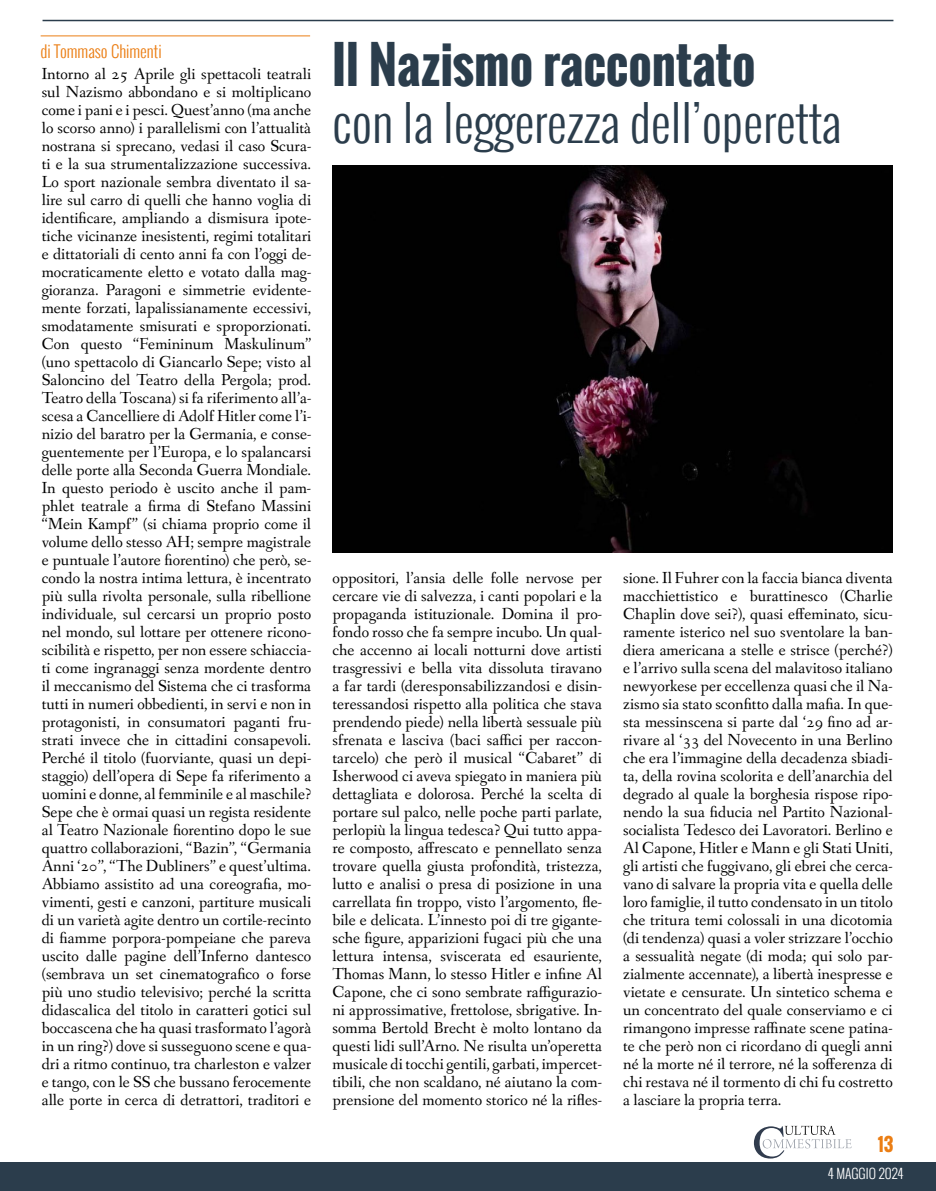
<style>
.page{position:relative;width:936px;height:1191px;background:#fff}
.page>*{position:absolute;margin:0;border:0;box-sizing:border-box;transform-origin:0 0}
.t1{font:300 49.5px "Oswald";color:#2b3d4c}
.t2{font:700 49.5px "Oswald";color:#2b3d4c}
.t3{font:700 18px "Oswald";color:#eb7e14}
.t4{font:16.5px/18px "Fanwood Text";color:#000;text-align:justify}
.t5{font:300 16.5px "Oswald";color:#eb7e14}
.t6{font:300 13.5px "Oswald";color:#fff}
</style>
<div class="page">
<div style="left:0;top:1162px;width:935px;height:29px;background:#2b3d4c"></div>
<svg style="left:753px;top:1125px;width:98px;height:33px"></svg>
<hr style="left:43px;top:20px;width:850px;height:1px;background:#2b3d4c">
<hr style="left:41px;top:36px;width:269px;height:1px;background:#eb7e14">
<img style="left:332px;top:166px;width:560px;height:387px">
<p class="t5" style="left:41px;top:39px;width:122px">di Tommaso Chimenti</p>
<h1 class="t2" style="left:332px;top:27px;width:425px">Il Nazismo raccontato</h1>
<h1 class="t1" style="left:332px;top:86px;width:510px">con la leggerezza dell’operetta</h1>
<p class="t4" style="left:42px;top:65px;width:271px">Intorno al 25 Aprile gli spettacoli teatrali sul Nazismo abbondano e si moltiplicano come i pani e i pesci. Quest’anno (ma anche lo scorso anno) i parallelismi con l’attualità nostrana si sprecano, vedasi il caso Scura&shy;ti e la sua strumentalizzazione successiva.<br>Lo sport nazionale sembra diventato il sa&shy;lire sul carro di quelli che hanno voglia di identificare, ampliando a dismisura ipote&shy;tiche vicinanze inesistenti, regimi totalitari e dittatoriali di cento anni fa con l’oggi de&shy;mocraticamente eletto e votato dalla mag&shy;gioranza. Paragoni e simmetrie evidente&shy;mente forzati, lapalissianamente eccessivi, smodatamente smisurati e sproporzionati.<br>Con questo “Femininum Maskulinum” (uno spettacolo di Giancarlo Sepe; visto al Saloncino del Teatro della Pergola; prod.<br>Teatro della Toscana) si fa riferimento all’a&shy;scesa a Cancelliere di Adolf Hitler come l’i&shy;nizio del baratro per la Germania, e conse&shy;guentemente per l’Europa, e lo spalancarsi delle porte alla Seconda Guerra Mondiale.<br>In questo periodo è uscito anche il pam&shy;phlet teatrale a firma di Stefano Massini “Mein Kampf” (si chiama proprio come il volume dello stesso AH; sempre magistrale e puntuale l’autore fiorentino) che però, se&shy;condo la nostra intima lettura, è incentrato più sulla rivolta personale, sulla ribellione individuale, sul cercarsi un proprio posto nel mondo, sul lottare per ottenere ricono&shy;scibilità e rispetto, per non essere schiaccia&shy;ti come ingranaggi senza mordente dentro il meccanismo del Sistema che ci trasforma tutti in numeri obbedienti, in servi e non in protagonisti, in consumatori paganti fru&shy;strati invece che in cittadini consapevoli.<br>Perché il titolo (fuorviante, quasi un depi&shy;staggio) dell’opera di Sepe fa riferimento a uomini e donne, al femminile e al maschile?<br>Sepe che è ormai quasi un regista residente al Teatro Nazionale fiorentino dopo le sue quattro collaborazioni, “Bazin”, “Germania Anni ‘20”, “The Dubliners” e quest’ultima.<br>Abbiamo assistito ad una coreografia, mo&shy;vimenti, gesti e canzoni, partiture musicali di un varietà agite dentro un cortile-recinto di fiamme porpora-pompeiane che pareva uscito dalle pagine dell’Inferno dantesco (sembrava un set cinematografico o forse più uno studio televisivo; perché la scritta didascalica del titolo in caratteri gotici sul boccascena che ha quasi trasformato l’agorà in un ring?) dove si susseguono scene e qua&shy;dri a ritmo continuo, tra charleston e valzer e tango, con le SS che bussano ferocemente alle porte in cerca di detrattori, traditori e</p>
<p class="t4" style="left:332px;top:569px;width:271px">oppositori, l’ansia delle folle nervose per cercare vie di salvezza, i canti popolari e la propaganda istituzionale. Domina il pro&shy;fondo rosso che fa sempre incubo. Un qual&shy;che accenno ai locali notturni dove artisti trasgressivi e bella vita dissoluta tiravano a far tardi (deresponsabilizzandosi e disin&shy;teressandosi rispetto alla politica che stava prendendo piede) nella libertà sessuale più sfrenata e lasciva (baci saffici per raccon&shy;tarcelo) che però il musical “Cabaret” di Isherwood ci aveva spiegato in maniera più dettagliata e dolorosa. Perché la scelta di portare sul palco, nelle poche parti parlate, perlopiù la lingua tedesca? Qui tutto appa&shy;re composto, affrescato e pennellato senza trovare quella giusta profondità, tristezza, lutto e analisi o presa di posizione in una carrellata fin troppo, visto l’argomento, fle&shy;bile e delicata. L’innesto poi di tre gigante&shy;sche figure, apparizioni fugaci più che una lettura intensa, sviscerata ed esauriente, Thomas Mann, lo stesso Hitler e infine Al Capone, che ci sono sembrate raffigurazio&shy;ni approssimative, frettolose, sbrigative. In&shy;somma Bertold Brecht è molto lontano da questi lidi sull’Arno. Ne risulta un’operetta musicale di tocchi gentili, garbati, impercet&shy;tibili, che non scaldano, né aiutano la com&shy;prensione del momento storico né la rifles-</p>
<p class="t4" style="left:623px;top:569px;width:271px">sione. Il Fuhrer con la faccia bianca diventa macchiettistico e burattinesco (Charlie Chaplin dove sei?), quasi effeminato, sicu&shy;ramente isterico nel suo sventolare la ban&shy;diera americana a stelle e strisce (perché?) e l’arrivo sulla scena del malavitoso italiano newyorkese per eccellenza quasi che il Na&shy;zismo sia stato sconfitto dalla mafia. In que&shy;sta messinscena si parte dal ‘29 fino ad ar&shy;rivare al ‘33 del Novecento in una Berlino che era l’immagine della decadenza sbiadi&shy;ta, della rovina scolorita e dell’anarchia del degrado al quale la borghesia rispose ripo&shy;nendo la sua fiducia nel Partito Nazional&shy;socialista Tedesco dei Lavoratori. Berlino e Al Capone, Hitler e Mann e gli Stati Uniti, gli artisti che fuggivano, gli ebrei che cerca&shy;vano di salvare la propria vita e quella delle loro famiglie, il tutto condensato in un titolo che tritura temi colossali in una dicotomia (di tendenza) quasi a voler strizzare l’occhio a sessualità negate (di moda; qui solo par&shy;zialmente accennate), a libertà inespresse e vietate e censurate. Un sintetico schema e un concentrato del quale conserviamo e ci rimangono impresse raffinate scene patina&shy;te che però non ci ricordano di quegli anni né la morte né il terrore, né la sofferenza di chi restava né il tormento di chi fu costretto a lasciare la propria terra.</p>
<p class="t3" style="left:877px;top:1130px;width:17px">13</p>
<p class="t6" style="left:828px;top:1164px;width:77px">4 MAGGIO 2024</p>
</div>
